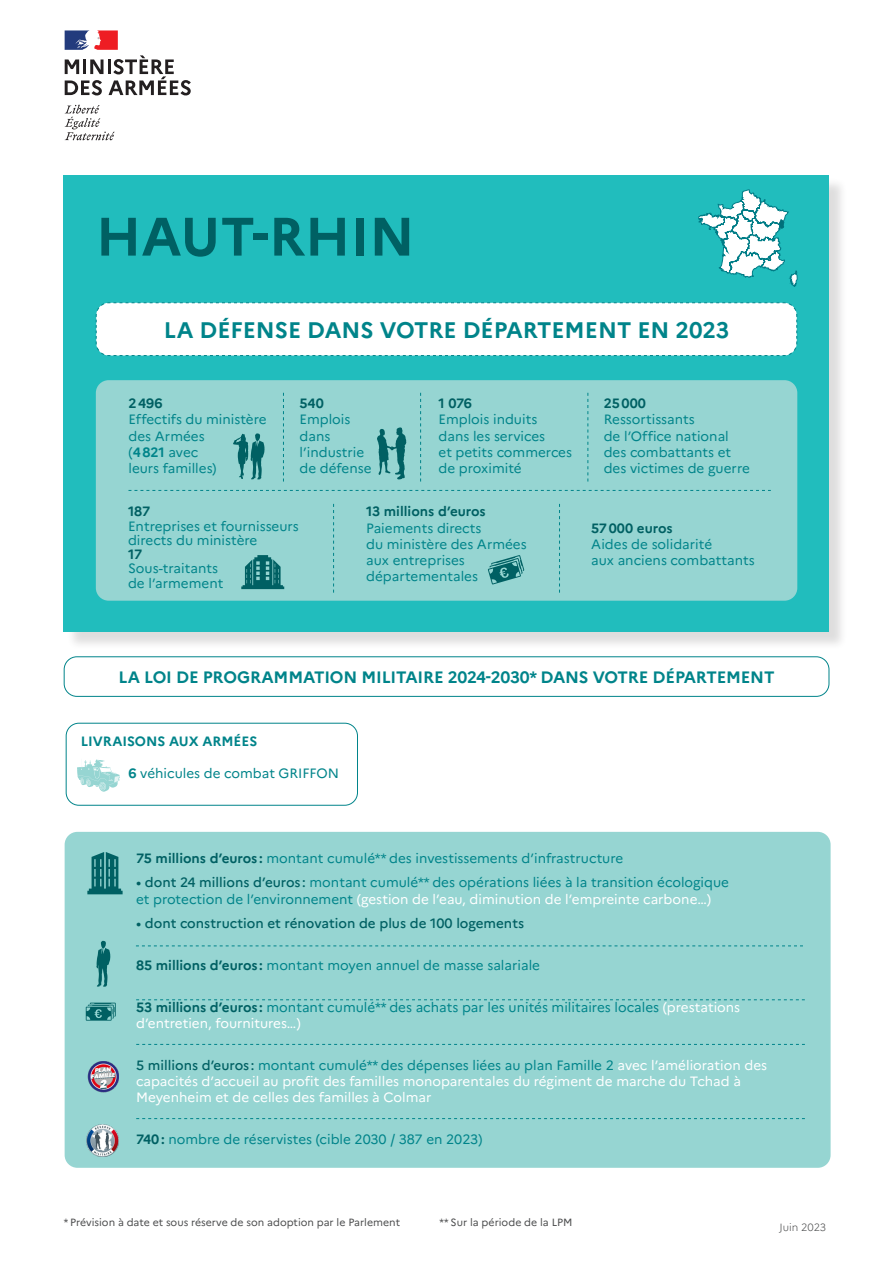
<style>
.page{position:relative;width:893px;height:1263px;background:#fff}
.page>*{position:absolute;margin:0;border:0;box-sizing:border-box;transform-origin:0 0}
.t1{font:700 54px "Marianne";color:#006063}
.t2{font:700 22.5px "Marianne";color:#00848a}
.t3{font:700 16.5px "Marianne";letter-spacing:-.01em;color:#00848a}
.t4{font:13.5px/16.2px "Marianne";color:#00848a}
.t5{font:13.5px/16.2px "Marianne";color:#fff}
.t6{font:500 13.5px "Marianne";color:#006063}
.t7{font:700 13.5px "Marianne";color:#00848a}
.t8{font:10.5px "Marianne";color:#4b4c4d}
.t9{font:300 10.5px "Marianne";color:#4b4c4d}
.s1{font-weight:700;color:#006063}
.s2{font-weight:700}
.s3{font-weight:500;color:#006063}
.s4{color:#fff}
.s5{color:#00848a}
</style>
<div class="page">
<div style="left:65px;top:832px;width:766px;height:336px;background:#96d5d2;border-radius:13px"></div>
<svg style="left:65px;top:105px;width:50px;height:35px"></svg>
<svg style="left:65px;top:30px;width:126px;height:65px"></svg>
<div style="left:66px;top:177px;width:782px;height:473px;background:#231f20;opacity:.15"></div>
<div style="left:64px;top:175px;width:765px;height:456px;background:#21bdbd"></div>
<div style="left:96px;top:380px;width:701px;height:221px;background:#96d5d2;border-radius:13px"></div>
<div style="left:95px;top:302px;width:702px;height:54px;background:#fff"></div>
<svg style="left:233px;top:433px;width:32px;height:46px"></svg>
<svg style="left:377px;top:427px;width:29px;height:53px"></svg>
<svg style="left:128px;top:490px;width:643px;height:1px"></svg>
<svg style="left:241px;top:555px;width:43px;height:34px"></svg>
<svg style="left:420px;top:393px;width:1px;height:88px"></svg>
<svg style="left:587px;top:393px;width:1px;height:88px"></svg>
<svg style="left:333px;top:504px;width:1px;height:89px"></svg>
<svg style="left:559px;top:504px;width:1px;height:89px"></svg>
<svg style="left:283px;top:393px;width:1px;height:88px"></svg>
<svg style="left:488px;top:555px;width:36px;height:30px"></svg>
<svg style="left:96px;top:941px;width:14px;height:46px"></svg>
<img style="left:86px;top:1124px;width:33px;height:33px">
<img style="left:88px;top:1061px;width:31px;height:31px">
<svg style="left:86px;top:1003px;width:30px;height:18px"></svg>
<svg style="left:87px;top:852px;width:36px;height:42px"></svg>
<svg style="left:136px;top:945px;width:667px;height:1px"></svg>
<svg style="left:136px;top:999px;width:669px;height:1px"></svg>
<svg style="left:136px;top:1044px;width:669px;height:1px"></svg>
<svg style="left:136px;top:1118px;width:669px;height:1px"></svg>
<svg style="left:698px;top:189px;width:99px;height:97px"></svg>
<div style="left:64px;top:656px;width:765px;height:41px;border:1px solid #00848a;border-radius:13px"></div>
<div style="left:66px;top:723px;width:292px;height:82px;border:1px solid #00848a;border-radius:13px"></div>
<svg style="left:77px;top:759px;width:43px;height:33px"></svg>
<p class="t1" style="left:96px;top:203px;width:320px">HAUT-RHIN</p>
<p class="t2" style="left:164px;top:316px;width:567px">LA DÉFENSE DANS VOTRE DÉPARTEMENT EN 2023</p>
<p class="t4" style="left:128px;top:395px;width:140px"><span class="s1">2496<br></span>Effectifs du ministère des Armées<br>(<span class="s2">4821</span> avec<br>leurs familles)</p>
<p class="t4" style="left:128px;top:504px;width:172px;line-height:14.2px"><span class="s1">187<br></span>Entreprises et fournisseurs directs du ministère</p>
<p class="t4" style="left:128px;top:547px;width:97px;line-height:14.2px"><span class="s1">17<br></span>Sous-traitants de l’armement</p>
<p class="t4" style="left:300px;top:395px;width:74px"><span class="s1">540<br></span>Emplois dans l’industrie de défense</p>
<p class="t4" style="left:439px;top:395px;width:135px"><span class="s1">1 076<br></span>Emplois induits<br>dans les services<br>et petits commerces de proximité</p>
<p class="t4" style="left:604px;top:395px;width:148px"><span class="s1">25000<br></span>Ressortissants<br>de l’Office national des combattants et des victimes de guerre</p>
<p class="t4" style="left:366px;top:503px;width:162px"><span class="s1">13 millions d’euros<br></span>Paiements directs<br>du ministère des Armées aux entreprises départementales</p>
<p class="t4" style="left:591px;top:520px;width:165px"><span class="s1">57000 euros<br></span>Aides de solidarité<br>aux anciens combattants</p>
<p class="t3" style="left:119px;top:667px;width:657px">LA LOI DE PROGRAMMATION MILITAIRE 2024-2030* DANS VOTRE DÉPARTEMENT</p>
<p class="t7" style="left:81px;top:733px;width:178px">LIVRAISONS AUX ARMÉES</p>
<p class="t4" style="left:128px;top:765px;width:212px"><span class="s2">6</span> véhicules de combat GRIFFON</p>
<p class="t4" style="left:136px;top:850px;width:489px"><span class="s1">75 millions d’euros :</span> montant cumulé** des investissements d’infrastructure</p>
<p class="t4" style="left:136px;top:874px;width:594px"><span class="s3">• dont 24 millions d’euros :</span> montant cumulé** des opérations liées à la transition écologique et protection de l’environnement <span class="s4">(gestion de l’eau, diminution de l’empreinte carbone…)</span></p>
<p class="t6" style="left:136px;top:915px;width:390px">• dont construction et rénovation de plus de 100 logements</p>
<p class="t4" style="left:136px;top:957px;width:406px"><span class="s1">85 millions d’euros :</span> montant moyen annuel de masse salariale</p>
<p class="t4" style="left:136px;top:999px;width:606px"><span class="s1">53 millions d’euros :</span> montant cumulé** des achats par les unités militaires locales <span class="s4">(prestations d’entretien, fournitures…)</span></p>
<p class="t5" style="left:136px;top:1057px;width:633px"><span class="s3">5 millions d’euros :</span> <span class="s5">montant cumulé** des dépenses liées au plan Famille 2</span> avec l’amélioration des capacités d’accueil au profit des familles monoparentales du régiment de marche du Tchad à<br>Meyenheim et de celles des familles à Colmar</p>
<p class="t4" style="left:136px;top:1131px;width:348px"><span class="s1">740:</span> nombre de réservistes (cible 2030 / 387 en 2023)</p>
<p class="t8" style="left:64px;top:1216px;width:338px">* Prévision à date et sous réserve de son adoption par le Parlement</p>
<p class="t8" style="left:440px;top:1216px;width:134px">** Sur la période de la LPM</p>
<p class="t9" style="left:780px;top:1220px;width:48px">Juin 2023</p>
</div>
